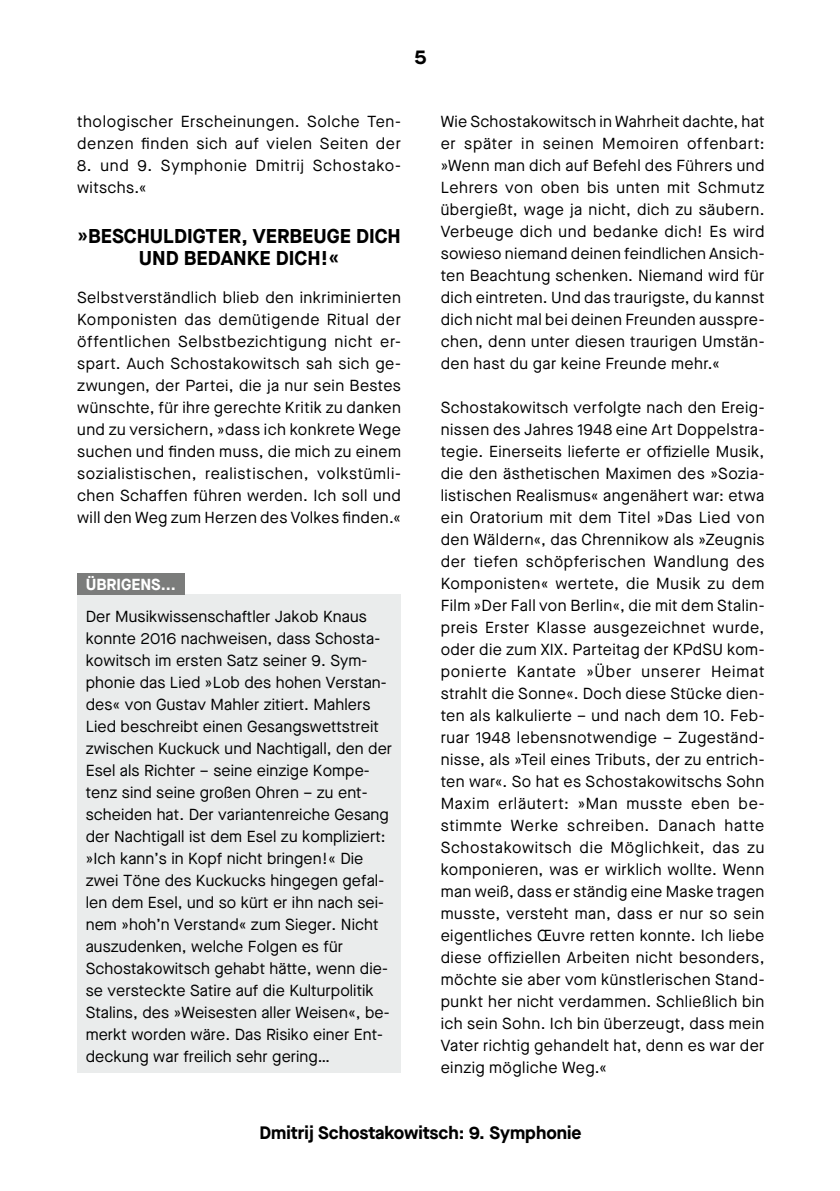
<style>
.page{position:relative;width:840px;height:1191px;background:#fff}
.page>*{position:absolute;margin:0;border:0;box-sizing:border-box;transform-origin:0 0}
.t1{font:700 20px/22px "Maison Neue";color:#000;text-align:center}
.t2{font:700 18px "Maison Neue";color:#000}
.t3{font:16px/22px "Maison Neue";letter-spacing:.005em;color:#000;text-align:justify}
.t4{font:16px/22px "Maison Neue";letter-spacing:.04em;color:#000}
.t5{font:16px/22px "Maison Neue";letter-spacing:.045em;color:#000}
.t6{font:700 16px "Maison Neue";color:#fff}
</style>
<div class="page">
<div style="left:77px;top:594px;width:324px;height:479px;background:#eaecec"></div>
<div style="left:77px;top:573px;width:108px;height:21px;background:#7b7c7b"></div>
<p class="t1" style="left:414px;top:45px;width:14px">5</p>
<p class="t4" style="left:77px;top:110px;width:325px">thologischer Erscheinungen. Solche Ten&shy;denzen finden sich auf vielen Seiten der</p>
<p class="t5" style="left:77px;top:154px;width:325px">8. und 9. Symphonie Dmitrij Schostako&shy;witschs.«</p>
<p class="t1" style="left:77px;top:225px;width:325px">»BESCHULDIGTER, VERBEUGE DICH<br>UND BEDANKE DICH!«</p>
<p class="t3" style="left:77px;top:286px;width:325px">Selbstverständlich blieb den inkriminierten Komponisten das demütigende Ritual der öffentlichen Selbstbezichtigung nicht er&shy;spart. Auch Schostakowitsch sah sich ge&shy;zwungen, der Partei, die ja nur sein Bestes wünschte, für ihre gerechte Kritik zu danken und zu versichern, »dass ich konkrete Wege suchen und finden muss, die mich zu einem sozialistischen, realistischen, volkstümli&shy;chen Schaffen führen werden. Ich soll und will den Weg zum Herzen des Volkes finden.«</p>
<p class="t6" style="left:86px;top:572px;width:92px">ÜBRIGENS...</p>
<p class="t3" style="left:86px;top:605px;width:308px;text-align:left">Der Musikwissenschaftler Jakob Knaus konnte 2016 nachweisen, dass Schosta&shy;kowitsch im ersten Satz seiner 9. Sym&shy;phonie das Lied »Lob des hohen Verstan&shy;des« von Gustav Mahler zitiert. Mahlers Lied beschreibt einen Gesangswettstreit zwischen Kuckuck und Nachtigall, den der Esel als Richter – seine einzige Kompe&shy;tenz sind seine großen Ohren – zu ent&shy;scheiden hat. Der variantenreiche Gesang der Nachtigall ist dem Esel zu kompliziert: »Ich kann’s in Kopf nicht bringen!« Die zwei Töne des Kuckucks hingegen gefal&shy;len dem Esel, und so kürt er ihn nach sei&shy;nem »hoh’n Verstand« zum Sieger. Nicht auszudenken, welche Folgen es für Schostakowitsch gehabt hätte, wenn die&shy;se versteckte Satire auf die Kulturpolitik Stalins, des »Weisesten aller Weisen«, be&shy;merkt worden wäre. Das Risiko einer Ent&shy;deckung war freilich sehr gering…</p>
<p class="t3" style="left:440px;top:110px;width:325px">Wie Schostakowitsch in Wahrheit dachte, hat er später in seinen Memoiren offenbart: »Wenn man dich auf Befehl des Führers und Lehrers von oben bis unten mit Schmutz übergießt, wage ja nicht, dich zu säubern.<br>Verbeuge dich und bedanke dich! Es wird sowieso niemand deinen feindlichen Ansich&shy;ten Beachtung schenken. Niemand wird für dich eintreten. Und das traurigste, du kannst dich nicht mal bei deinen Freunden ausspre&shy;chen, denn unter diesen traurigen Umstän&shy;den hast du gar keine Freunde mehr.«</p>
<p class="t3" style="left:440px;top:396px;width:325px">Schostakowitsch verfolgte nach den Ereig&shy;nissen des Jahres 1948 eine Art Doppelstra&shy;tegie. Einerseits lieferte er offizielle Musik, die den ästhetischen Maximen des »Sozia&shy;listischen Realismus« angenähert war: etwa ein Oratorium mit dem Titel »Das Lied von den Wäldern«, das Chrennikow als »Zeugnis der tiefen schöpferischen Wandlung des Komponisten« wertete, die Musik zu dem Film »Der Fall von Berlin«, die mit dem Stalin&shy;preis Erster Klasse ausgezeichnet wurde, oder die zum XIX. Parteitag der KPdSU kom&shy;ponierte Kantate »Über unserer Heimat strahlt die Sonne«. Doch diese Stücke dien&shy;ten als kalkulierte – und nach dem 10. Feb&shy;ruar 1948 lebensnotwendige – Zugeständ&shy;nisse, als »Teil eines Tributs, der zu entrich&shy;ten war«. So hat es Schostakowitschs Sohn Maxim erläutert: »Man musste eben be&shy;stimmte Werke schreiben. Danach hatte Schostakowitsch die Möglichkeit, das zu komponieren, was er wirklich wollte. Wenn man weiß, dass er ständig eine Maske tragen musste, versteht man, dass er nur so sein eigentliches Œuvre retten konnte. Ich liebe diese offiziellen Arbeiten nicht besonders, möchte sie aber vom künstlerischen Stand&shy;punkt her nicht verdammen. Schließlich bin ich sein Sohn. Ich bin überzeugt, dass mein Vater richtig gehandelt hat, denn es war der einzig mögliche Weg.«</p>
<p class="t2" style="left:259px;top:1120px;width:323px">Dmitrij Schostakowitsch: 9. Symphonie</p>
</div>
